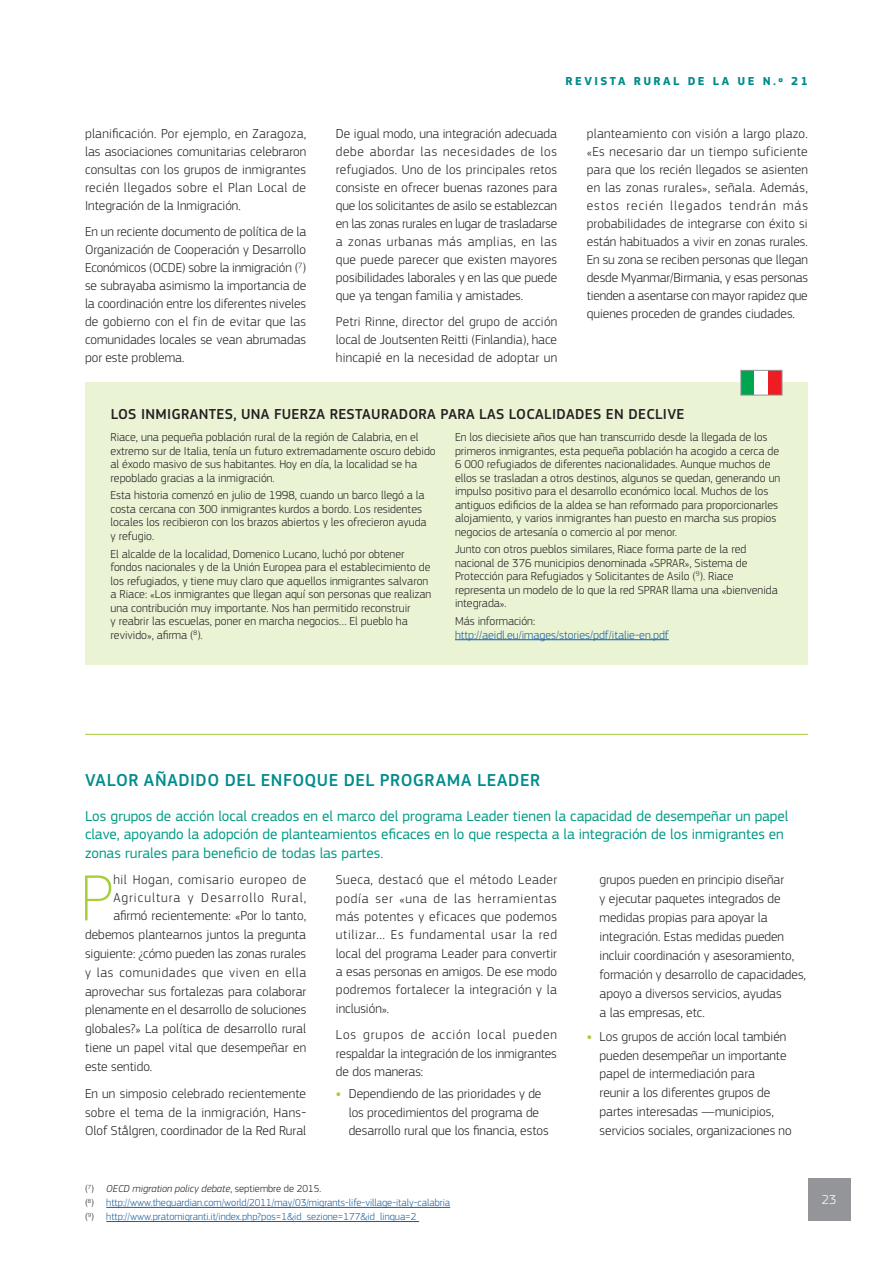
<style>
.page{position:relative;width:893px;height:1263px;background:#fff}
.page>*{position:absolute;margin:0;border:0;box-sizing:border-box;transform-origin:0 0}
._0_Body_Leterine{font:100 67.8px "EC Square Sans Pro";color:#a6ce39}
._2_Titre_2{font:500 18px "EC Square Sans Pro";letter-spacing:.025em;color:#008c8c}
._2_Chapeau_SMALL{font:15px/18.3px "EC Square Sans Pro";color:#009a85}
.Box_-_Titre{font:500 15px "EC Square Sans Pro";letter-spacing:.02em;color:#231f20}
._0_Body{font:300 13.5px/18px "EC Square Sans Pro";color:#231f20;text-align:justify}
._0_Body_Leterine-2{font:300 13.5px "EC Square Sans Pro";letter-spacing:.01em;color:#231f20}
.t1{font:300 13.5px "EC Square Sans Pro";color:#fff}
.Box_-_Body_noir{font:300 12px/13.5px "EC Square Sans Pro";color:#231f20}
.Box_-_Body_noir-2{font:300 12px/13.5px "EC Square Sans Pro";color:#175d9e}
.t2{font:700 12px "EC Square Sans Pro";letter-spacing:.2em;color:#008c8c}
._9_Footnotes_manuell{font:300 10.5px "EC Square Sans Pro";color:#175d9e}
._9_Footnotes_manuell-2{font:italic 300 10.5px "EC Square Sans Pro";color:#231f20}
.s1{color:#231f20}
.s2{font-weight:700;color:#a6ce39}
.s3{font-style:normal}
</style>
<div class="page">
<hr style="left:85px;top:734px;width:723px;height:1px;background:#a6ce39">
<hr style="left:106px;top:1207px;width:344px;height:1px;background:#175d9e">
<hr style="left:106px;top:1221px;width:313px;height:1px;background:#175d9e">
<div style="left:85px;top:382px;width:723px;height:283px;background:#eaf3d4"></div>
<hr style="left:455px;top:639px;width:214px;height:1px;background:#175d9e">
<div style="left:741px;top:370px;width:14px;height:25px;background:#00a54f"></div>
<div style="left:755px;top:370px;width:13px;height:25px;background:#fff"></div>
<div style="left:768px;top:370px;width:14px;height:25px;background:#ee1d23"></div>
<div style="left:740px;top:370px;width:42px;height:25px;border:1px solid #939598"></div>
<div style="left:808px;top:1178px;width:42px;height:42px;background:#939598"></div>
<p class="_0_Body" style="left:85px;top:124px;width:223px">planificación. Por ejemplo, en Zaragoza, las asociaciones comunitarias celebraron consultas con los grupos de inmigrantes recién llegados sobre el Plan Local de Integración de la Inmigración.</p>
<p class="_0_Body" style="left:85px;top:223px;width:223px">En un reciente documento de política de la Organización de Cooperación y Desarrollo Económicos (OCDE) sobre la inmigración (<sup>7</sup>) se subrayaba asimismo la importancia de la coordinación entre los diferentes niveles de gobierno con el fin de evitar que las comunidades locales se vean abrumadas por este problema.</p>
<p class="t2" style="left:566px;top:74px;width:244px">REVISTA RURAL DE LA UE N.o 21</p>
<p class="_0_Body" style="left:336px;top:124px;width:223px">De igual modo, una integración adecuada debe abordar las necesidades de los refugiados. Uno de los principales retos consiste en ofrecer buenas razones para que los solicitantes de asilo se establezcan en las zonas rurales en lugar de trasladarse a zonas urbanas más amplias, en las que puede parecer que existen mayores posibilidades laborales y en las que puede que ya tengan familia y amistades.</p>
<p class="_0_Body" style="left:336px;top:313px;width:223px">Petri Rinne, director del grupo de acción local de Joutsenten Reitti (Finlandia), hace hincapié en la necesidad de adoptar un</p>
<p class="_0_Body" style="left:587px;top:124px;width:223px">planteamiento con visión a largo plazo. «Es necesario dar un tiempo suficiente para que los recién llegados se asienten en las zonas rurales», señala. Además, estos recién llegados tendrán más probabilidades de integrarse con éxito si están habituados a vivir en zonas rurales.<br>En su zona se reciben personas que llegan desde Myanmar/Birmania, y esas personas tienden a asentarse con mayor rapidez que quienes proceden de grandes ciudades.</p>
<p class="Box_-_Titre" style="left:111px;top:405px;width:575px">LOS INMIGRANTES, UNA FUERZA RESTAURADORA PARA LAS LOCALIDADES EN DECLIVE</p>
<p class="Box_-_Body_noir" style="left:111px;top:430px;width:327px">Riace, una pequeña población rural de la región de Calabria, en el extremo sur de Italia, tenía un futuro extremadamente oscuro debido al éxodo masivo de sus habitantes. Hoy en día, la localidad se ha repoblado gracias a la inmigración.</p>
<p class="Box_-_Body_noir" style="left:111px;top:488px;width:318px">Esta historia comenzó en julio de 1998, cuando un barco llegó a la costa cercana con 300 inmigrantes kurdos a bordo. Los residentes locales los recibieron con los brazos abiertos y les ofrecieron ayuda y refugio.</p>
<p class="Box_-_Body_noir" style="left:111px;top:547px;width:322px">El alcalde de la localidad, Domenico Lucano, luchó por obtener fondos nacionales y de la Unión Europea para el establecimiento de los refugiados, y tiene muy claro que aquellos inmigrantes salvaron a Riace: «Los inmigrantes que llegan aquí son personas que realizan una contribución muy importante. Nos han permitido reconstruir<br>y reabrir las escuelas, poner en marcha negocios… El pueblo ha revivido», afirma (<sup>8</sup>).</p>
<p class="Box_-_Body_noir" style="left:455px;top:430px;width:327px">En los diecisiete años que han transcurrido desde la llegada de los primeros inmigrantes, esta pequeña población ha acogido a cerca de 6 000 refugiados de diferentes nacionalidades. Aunque muchos de ellos se trasladan a otros destinos, algunos se quedan, generando un impulso positivo para el desarrollo económico local. Muchos de los antiguos edificios de la aldea se han reformado para proporcionarles alojamiento, y varios inmigrantes han puesto en marcha sus propios negocios de artesanía o comercio al por menor.</p>
<p class="Box_-_Body_noir" style="left:455px;top:542px;width:324px">Junto con otros pueblos similares, Riace forma parte de la red nacional de 376 municipios denominada «SPRAR», Sistema de Protección para Refugiados y Solicitantes de Asilo (<sup>9</sup>). Riace representa un modelo de lo que la red SPRAR llama una «bienvenida integrada».</p>
<p class="Box_-_Body_noir-2" style="left:455px;top:614px;width:216px"><span class="s1">Más información: </span>http://aeidl.eu/images/stories/pdf/italie-en.pdf</p>
<p class="_2_Titre_2" style="left:85px;top:769px;width:456px">VALOR AÑADIDO DEL ENFOQUE DEL PROGRAMA LEADER</p>
<p class="_2_Chapeau_SMALL" style="left:85px;top:807px;width:705px">Los grupos de acción local creados en el marco del programa Leader tienen la capacidad de desempeñar un papel clave, apoyando la adopción de planteamientos eficaces en lo que respecta a la integración de los inmigrantes en zonas rurales para beneficio de todas las partes.</p>
<p class="_0_Body_Leterine" style="left:81px;top:858px;width:34px">P</p>
<p class="_0_Body_Leterine-2" style="left:113px;top:872px;width:194px">hil Hogan, comisario europeo de</p>
<p class="_0_Body" style="left:336px;top:871px;width:223px">Sueca, destacó que el método Leader podía ser «una de las herramientas más potentes y eficaces que podemos utilizar… Es fundamental usar la red local del programa Leader para convertir a esas personas en amigos. De ese modo podremos fortalecer la integración y la inclusión».</p>
<p class="_0_Body" style="left:336px;top:1026px;width:222px">Los grupos de acción local pueden respaldar la integración de los inmigrantes de dos maneras:</p>
<p class="_0_Body" style="left:349px;top:1085px;width:202px;text-align:left;text-indent:-13px"><span class="s2">•</span> Dependiendo de las prioridades y de los procedimientos del programa de desarrollo rural que los financia, estos</p>
<p class="_0_Body" style="left:600px;top:870px;width:208px;line-height:19px;text-align:left">grupos pueden en principio diseñar<br>y ejecutar paquetes integrados de medidas propias para apoyar la integración. Estas medidas pueden incluir coordinación y asesoramiento, formación y desarrollo de capacidades, apoyo a diversos servicios, ayudas<br>a las empresas, etc.</p>
<p class="_0_Body" style="left:600px;top:1026px;width:194px;line-height:19px;text-align:left;text-indent:-13px"><span class="s2">•</span> Los grupos de acción local también pueden desempeñar un importante papel de intermediación para<br>reunir a los diferentes grupos de partes interesadas —municipios, servicios sociales, organizaciones no</p>
<p class="_0_Body_Leterine-2" style="left:113px;top:890px;width:194px">Agricultura y Desarrollo Rural,</p>
<p class="_0_Body_Leterine-2" style="left:113px;top:908px;width:194px">afirmó recientemente: «Por lo tanto,</p>
<p class="_0_Body_Leterine-2" style="left:85px;top:927px;width:222px">debemos plantearnos juntos la pregunta</p>
<p class="_0_Body_Leterine-2" style="left:85px;top:946px;width:223px">siguiente: ¿cómo pueden las zonas rurales</p>
<p class="_0_Body_Leterine-2" style="left:85px;top:964px;width:223px">y las comunidades que viven en ella</p>
<p class="_0_Body_Leterine-2" style="left:85px;top:983px;width:223px">aprovechar sus fortalezas para colaborar</p>
<p class="_0_Body_Leterine-2" style="left:85px;top:1002px;width:223px">plenamente en el desarrollo de soluciones</p>
<p class="_0_Body_Leterine-2" style="left:85px;top:1021px;width:223px">globales?» La política de desarrollo rural</p>
<p class="_0_Body_Leterine-2" style="left:85px;top:1039px;width:223px">tiene un papel vital que desempeñar en</p>
<p class="_0_Body_Leterine-2" style="left:85px;top:1058px;width:69px">este sentido.</p>
<p class="_0_Body" style="left:85px;top:1084px;width:223px;line-height:18.8px">En un simposio celebrado recientemente sobre el tema de la inmigración, Hans-Olof Stålgren, coordinador de la Red Rural</p>
<p class="_9_Footnotes_manuell-2" style="left:85px;top:1182px;width:238px"><span class="s3">(</span><sup>7</sup><span class="s3">)</span> OECD migration policy debate<span class="s3">, septiembre de 2015.</span></p>
<p class="_9_Footnotes_manuell" style="left:85px;top:1197px;width:367px"><span class="s1">(</span><sup>8</sup><span class="s1">)</span> http://www.theguardian.com/world/2011/may/03/migrants-life-village-italy-calabria</p>
<p class="_9_Footnotes_manuell" style="left:85px;top:1211px;width:333px"><span class="s1">(</span><sup>9</sup><span class="s1">)</span> http://www.pratomigranti.it/index.php?pos=1&amp;id_sezione=177&amp;id_lingua=2</p>
<p class="t1" style="left:822px;top:1192px;width:16px">23</p>
</div>
